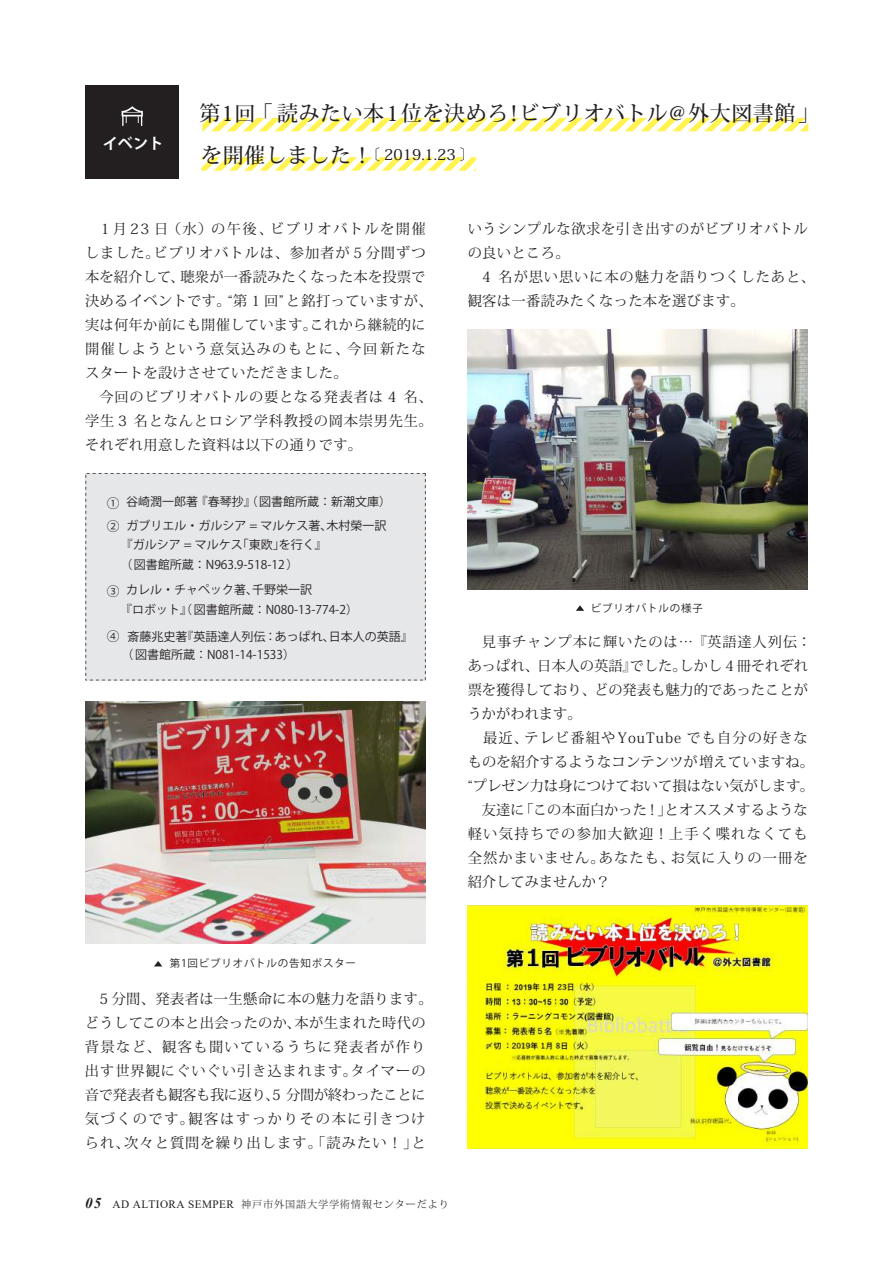
<style>
.page{position:relative;width:893px;height:1263px;background:#fff}
.page>*{position:absolute;margin:0;border:0;box-sizing:border-box;transform-origin:0 0}
.t1{font:500 21px "Koz Min Pro";letter-spacing:.025em;color:#231f20}
.t2{font:500 15px "Koz Min Pro";color:#231f20}
.t3{font:700 15px "Koz Go Pro";color:#fff}
.t4{font:14.25px/24px "Koz Min Pro";letter-spacing:.025em;color:#231f20}
.t5{font:14.25px/24px "Koz Min Pro";letter-spacing:.065em;color:#231f20}
.t6{font:12.75px/23.2px "Koz Go Pro";color:#231f20}
.t7{font:12px/19.5px "Koz Go Pro";color:#231f20}
.t8{font:10.5px "Koz Go Pro";letter-spacing:.075em;color:#231f20}
.t9{font:300 10.2px "Koz Min Pro";letter-spacing:.075em;color:#231f20}
.s1{font-size:21px}
.s2{font-family:"Times New Roman";font-weight:700;font-style:italic;font-size:15px}
.s3{font-family:"Times New Roman";font-weight:400;font-size:11.25px}
</style>
<div class="page">
<div style="left:85px;top:85px;width:94px;height:94px;background:#231f20"></div>
<svg style="left:122px;top:106px;width:21px;height:20px"></svg>
<img style="left:85px;top:701px;width:340px;height:243px">
<img style="left:468px;top:330px;width:340px;height:259px">
<img style="left:468px;top:906px;width:340px;height:243px">
<svg style="left:154px;top:961px;width:8px;height:5px"></svg>
<svg style="left:576px;top:605px;width:8px;height:6px"></svg>
<svg style="left:202px;top:118px;width:606px;height:13px"></svg>
<svg style="left:201px;top:157px;width:275px;height:14px"></svg>
<div style="left:85px;top:473px;width:341px;height:207px;background:#e6e7e9"></div>
<p class="t3" style="left:103px;top:134px;width:62px">イベント</p>
<h1 class="t1" style="left:199px;top:99px;width:621px">第1回「読みたい本1位を決めろ！ビブリオバトル＠外大図書館」</h1>
<p class="t2" style="left:201px;top:144px;width:275px"><span class="s1">を開催しました！</span>〔 2019.1.23 〕</p>
<p class="t4" style="left:85px;top:216px;width:349px;text-indent:16px">1 月 23 日（水）の午後、ビブリオバトルを開催しました。ビブリオバトルは、参加者が５分間ずつ本を紹介して、聴衆が一番読みたくなった本を投票で決めるイベントです。“第 1 回”と銘打っていますが、実は何年か前にも開催しています。これから継続的に開催しようという意気込みのもとに、今回新たなスタートを設けさせていただきました。<br>　今回のビブリオバトルの要となる発表者は 4 名、学生 3 名となんとロシア学科教授の岡本崇男先生。それぞれ用意した資料は以下の通りです。</p>
<p class="t7" style="left:126px;top:491px;width:266px;line-height:23.2px">谷崎潤一郎著『春琴抄』（図書館所蔵：新潮文庫）ガブリエル・ガルシア = マルケス著、木村榮一訳</p>
<p class="t7" style="left:120px;top:535px;width:208px">『ガルシア = マルケス「東欧」を行く』（図書館所蔵：N963.9-518-12 ）</p>
<p class="t7" style="left:120px;top:580px;width:239px;text-indent:6px">カレル・チャペック著、千野栄一訳<br>『ロボット』（図書館所蔵：N080-13-774-2）</p>
<p class="t7" style="left:122px;top:627px;width:293px;line-height:18px;text-indent:6px">斎藤兆史著『英語達人列伝：あっぱれ、日本人の英語』（図書館所蔵：N081-14-1533）</p>
<p class="t6" style="left:107px;top:492px;width:14px">①<br>②</p>
<p class="t6" style="left:107px;top:580px;width:14px">③</p>
<p class="t6" style="left:107px;top:625px;width:14px">④</p>
<p class="t4" style="left:468px;top:216px;width:349px">いうシンプルな欲求を引き出すのがビブリオバトルの良いところ。<br>　4 名が思い思いに本の魅力を語りつくしたあと、観客は一番読みたくなった本を選びます。</p>
<p class="t8" style="left:591px;top:601px;width:114px">ビブリオバトルの様子</p>
<p class="t4" style="left:468px;top:630px;width:348px">　見事チャンプ本に輝いたのは…『英語達人列伝：あっぱれ、日本人の英語』でした。しかし４冊それぞれ票を獲得しており、どの発表も魅力的であったことがうかがわれます。<br>　最近、テレビ番組や YouTube でも自分の好きなものを紹介するようなコンテンツが増えていますね。“プレゼン力”は身につけておいて損はない気がします。　友達に「この本面白かった！」とオススメするような軽い気持ちでの参加大歓迎！上手く喋れなくても全然かまいません。あなたも、お気に入りの一冊を紹介してみませんか？</p>
<p class="t8" style="left:170px;top:957px;width:188px">第1回ビブリオバトルの告知ポスター</p>
<p class="t5" style="left:85px;top:986px;width:349px;text-indent:15px">5 分間、発表者は一生懸命に本の魅力を語ります。どうしてこの本と出会ったのか、本が生まれた時代の背景など、観客も聞いているうちに発表者が作り出す世界観にぐいぐい引き込まれます。タイマーの音で発表者も観客も我に返り、5 分間が終わったことに気づくのです。観客はすっかりその本に引きつけられ、次々と質問を繰り出します。「読みたい！」と</p>
<p class="t9" style="left:85px;top:1197px;width:365px"><span class="s2">05</span> <span class="s3">AD ALTIORA SEMPER</span> 神戸市外国語大学学術情報センターだより</p>
</div>
